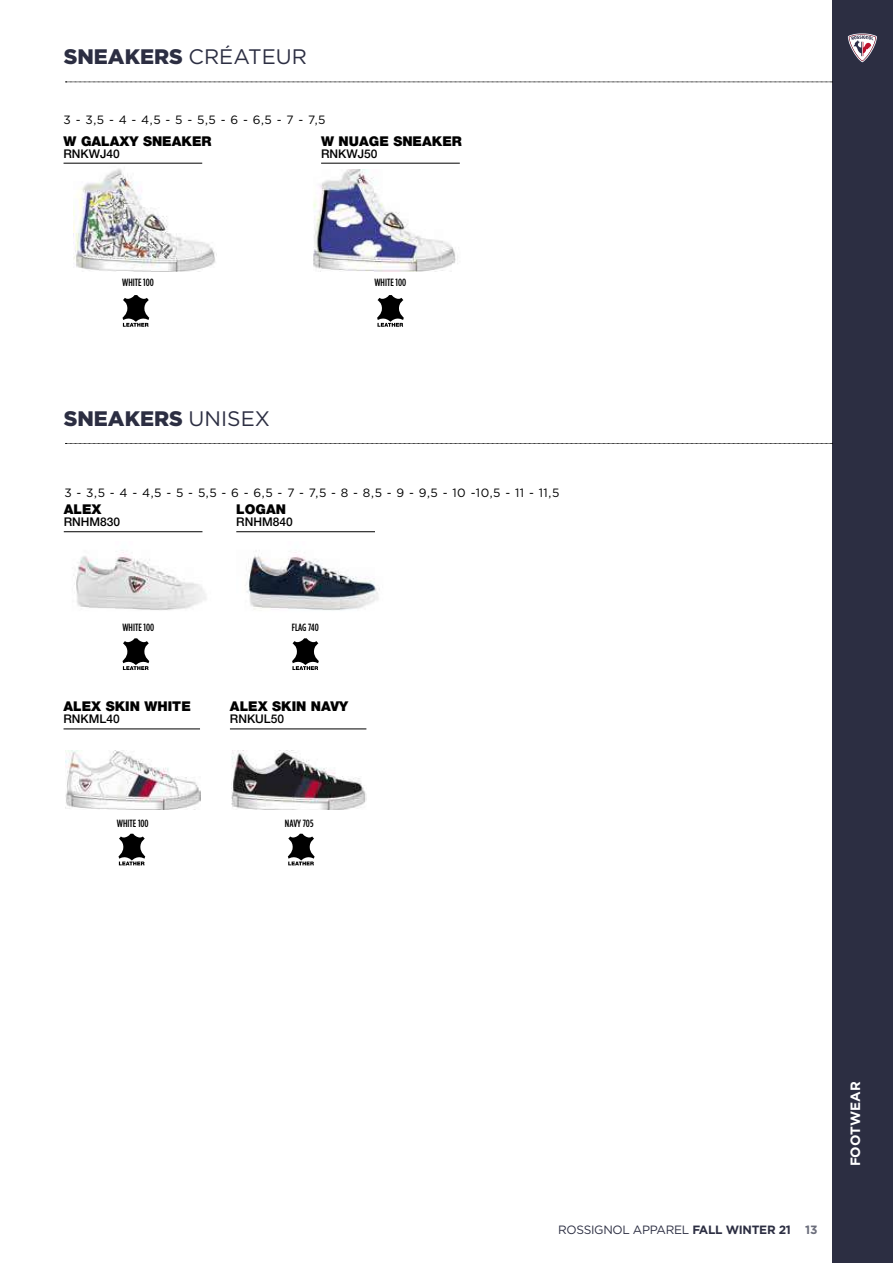
<style>
.page{position:relative;width:893px;height:1263px;background:#fff}
.page>*{position:absolute;margin:0;border:0;box-sizing:border-box;transform-origin:0 0}
.t1{font:900 21px "Gotham";color:#2c2e42}
.t2{font:900 13.5px "Helvetica Neue LT Std";color:#000}
.t3{font:700 13.5px "Gotham";color:#fff}
.t4{font:12px "Gotham";letter-spacing:.05em;color:#000}
.t5{font:500 12px "Helvetica Neue LT Std";color:#000}
.t6{font:12px "Gotham";letter-spacing:-.025em;color:#2c2e42}
.t7{font:500 10.5px "Gotham Condensed";color:#000}
.s1{font-weight:400}
.s2{font-weight:700}
.s3{font-weight:700;color:#6b6d7b}
</style>
<div class="page">
<div style="left:832px;top:0;width:61px;height:1263px;background:#2c2e42"></div>
<svg style="left:847px;top:33px;width:30px;height:30px"></svg>
<svg style="left:65px;top:82px;width:767px;height:1px"></svg>
<svg style="left:65px;top:443px;width:767px;height:1px"></svg>
<hr style="left:64px;top:728px;width:136px;height:1px;background:#000">
<img style="left:65px;top:751px;width:135px;height:59px">
<hr style="left:230px;top:728px;width:136px;height:1px;background:#000">
<img style="left:231px;top:751px;width:135px;height:59px">
<hr style="left:64px;top:531px;width:138px;height:1px;background:#000">
<hr style="left:236px;top:531px;width:139px;height:1px;background:#000">
<img style="left:73px;top:552px;width:133px;height:58px">
<img style="left:245px;top:550px;width:135px;height:61px">
<svg style="left:122px;top:638px;width:27px;height:32px"></svg>
<svg style="left:118px;top:834px;width:27px;height:31px"></svg>
<svg style="left:288px;top:834px;width:27px;height:31px"></svg>
<svg style="left:292px;top:638px;width:27px;height:32px"></svg>
<img style="left:313px;top:169px;width:145px;height:102px">
<img style="left:73px;top:168px;width:143px;height:103px">
<hr style="left:64px;top:163px;width:138px;height:1px;background:#000">
<hr style="left:321px;top:163px;width:139px;height:1px;background:#000">
<svg style="left:122px;top:295px;width:27px;height:32px"></svg>
<svg style="left:377px;top:295px;width:27px;height:32px"></svg>
<h1 class="t1" style="left:64px;top:45px;width:245px">SNEAKERS <span class="s1">CRÉATEUR</span></h1>
<p class="t4" style="left:64px;top:112px;width:264px">3 - 3,5 - 4 - 4,5 - 5 - 5,5 - 6 - 6,5 - 7 - 7,5</p>
<p class="t2" style="left:64px;top:133px;width:150px">W GALAXY SNEAKER</p>
<p class="t5" style="left:64px;top:146px;width:58px">RNKWJ40</p>
<p class="t2" style="left:321px;top:133px;width:142px">W NUAGE SNEAKER</p>
<p class="t5" style="left:321px;top:146px;width:58px">RNKWJ50</p>
<p class="t7" style="left:122px;top:277px;width:33px">WHITE 100</p>
<p class="t7" style="left:374px;top:277px;width:33px">WHITE 100</p>
<h1 class="t1" style="left:64px;top:406px;width:208px">SNEAKERS <span class="s1">UNISEX</span></h1>
<p class="t4" style="left:64px;top:485px;width:496px">3 - 3,5 - 4 - 4,5 - 5 - 5,5 - 6 - 6,5 - 7 - 7,5 - 8 - 8,5 - 9 - 9,5 - 10 -10,5 - 11 - 11,5</p>
<p class="t2" style="left:64px;top:501px;width:39px">ALEX</p>
<p class="t5" style="left:64px;top:515px;width:58px">RNHM830</p>
<p class="t2" style="left:236px;top:501px;width:51px">LOGAN</p>
<p class="t5" style="left:236px;top:515px;width:58px">RNHM840</p>
<p class="t7" style="left:122px;top:621px;width:33px">WHITE 100</p>
<p class="t7" style="left:292px;top:621px;width:29px">FLAG 740</p>
<p class="t2" style="left:64px;top:698px;width:129px">ALEX SKIN WHITE</p>
<p class="t5" style="left:64px;top:712px;width:58px">RNKML40</p>
<p class="t7" style="left:117px;top:817px;width:33px">WHITE 100</p>
<p class="t2" style="left:230px;top:698px;width:120px">ALEX SKIN NAVY</p>
<p class="t5" style="left:230px;top:712px;width:56px">RNKUL50</p>
<p class="t7" style="left:285px;top:817px;width:30px">NAVY 705</p>
<p class="t6" style="left:558px;top:1222px;width:261px">ROSSIGNOL APPAREL <span class="s2">FALL WINTER 21</span> <span class="s3">13</span></p>
<p class="t3" style="left:846px;top:1166px;width:86px;rotate:-90deg">FOOTWEAR</p>
</div>
